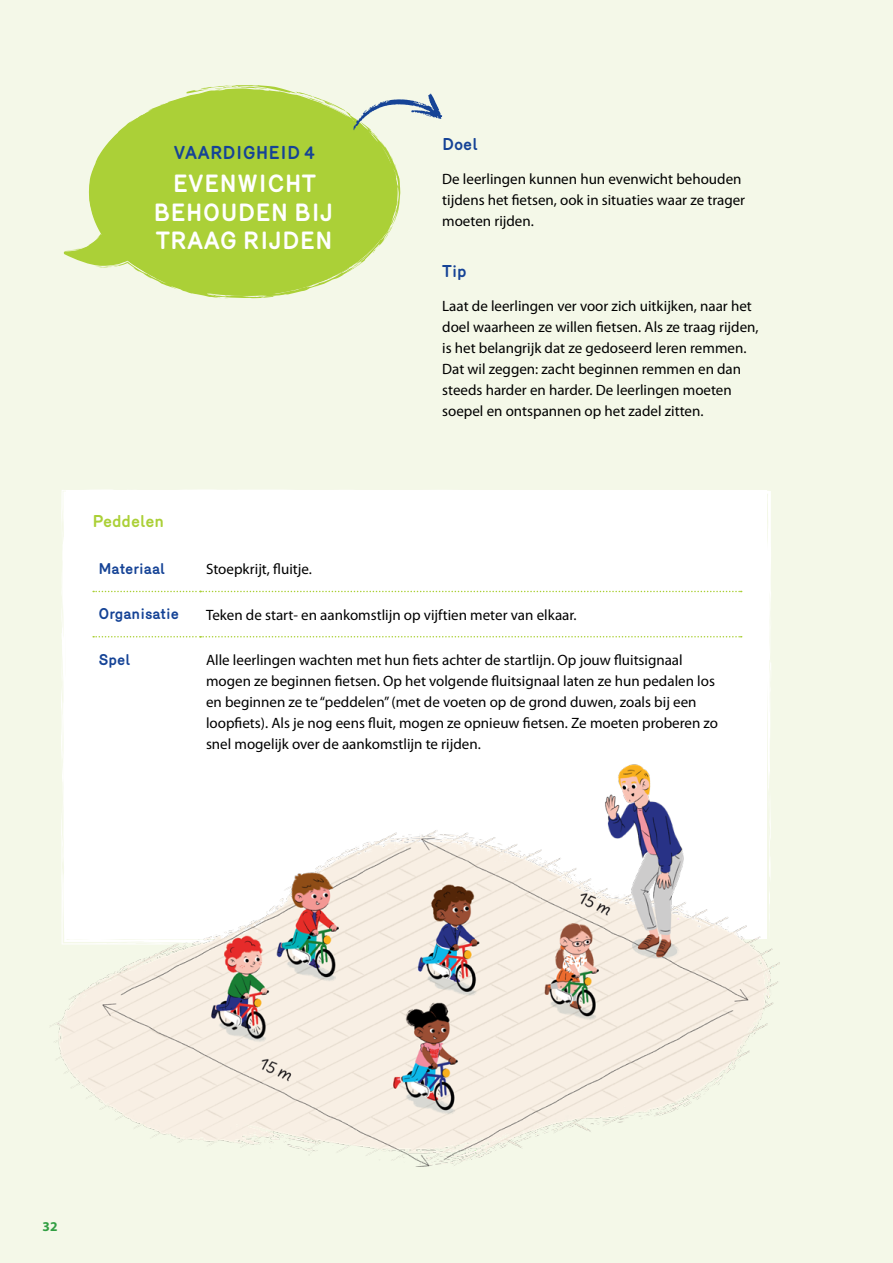
<style>
.page{position:relative;width:893px;height:1263px;background:#f4f8e8}
.page>*{position:absolute;margin:0;border:0;box-sizing:border-box;transform-origin:0 0}
.t1{font:700 24px/28.5px "Mercury";color:#fff;text-align:center}
.t2{font:700 18px "Mercury";color:#154396}
.t3{font:700 16.5px "Mercury";color:#abd037}
.t4{font:700 16.5px "Mercury";color:#154396}
.t5{font:15px/21px "Myriad Pro";color:#000}
.t6{font:700 15px "Mercury";color:#154396}
.t7{font:700 13.5px "Myriad Pro";color:#319f42}
</style>
<div class="page">
<svg style="left:88px;top:138px;width:312px;height:160px;background:#b5d54f"></svg>
<svg style="left:212px;top:294px;width:17px;height:5px"></svg>
<svg style="left:243px;top:291px;width:19px;height:6px"></svg>
<svg style="left:273px;top:295px;width:10px;height:2px"></svg>
<svg style="left:328px;top:263px;width:28px;height:16px"></svg>
<svg style="left:307px;top:282px;width:11px;height:5px"></svg>
<svg style="left:393px;top:192px;width:6px;height:9px"></svg>
<svg style="left:365px;top:210px;width:31px;height:44px"></svg>
<svg style="left:382px;top:152px;width:11px;height:10px"></svg>
<svg style="left:93px;top:151px;width:15px;height:44px"></svg>
<svg style="left:65px;top:244px;width:56px;height:24px"></svg>
<svg style="left:112px;top:85px;width:330px;height:60px"></svg>
<div style="left:61px;top:489px;width:710px;height:274px;background:#fff"></div>
<svg style="left:597px;top:491px;width:17px;height:1px"></svg>
<svg style="left:764px;top:497px;width:2px;height:7px"></svg>
<svg style="left:678px;top:490px;width:52px;height:6px"></svg>
<svg style="left:624px;top:496px;width:26px;height:1px"></svg>
<svg style="left:487px;top:494px;width:12px;height:1px"></svg>
<svg style="left:528px;top:491px;width:28px;height:7px"></svg>
<svg style="left:324px;top:490px;width:51px;height:7px"></svg>
<svg style="left:200px;top:490px;width:14px;height:6px"></svg>
<svg style="left:269px;top:489px;width:45px;height:8px"></svg>
<svg style="left:238px;top:492px;width:21px;height:3px"></svg>
<svg style="left:86px;top:497px;width:25px;height:1px"></svg>
<div style="left:61px;top:621px;width:681px;height:142px;background:#fff"></div>
<img style="left:50px;top:763px;width:729px;height:404px">
<p class="t2" style="left:174px;top:142px;width:143px">VAARDIGHEID 4</p>
<h1 class="t1" style="left:154px;top:169px;width:181px">EVENWICHT<br>BEHOUDEN BIJ<br>TRAAG RIJDEN</h1>
<p class="t4" style="left:442px;top:135px;width:37px">Doel</p>
<p class="t5" style="left:442px;top:169px;width:304px">De leerlingen kunnen hun evenwicht behouden tijdens het fietsen, ook in situaties waar ze trager moeten rijden.</p>
<p class="t4" style="left:442px;top:262px;width:26px">Tip</p>
<p class="t5" style="left:442px;top:296px;width:318px">Laat de leerlingen ver voor zich uitkijken, naar het doel waarheen ze willen fietsen. Als ze traag rijden, is het belangrijk dat ze gedoseerd leren remmen.<br>Dat wil zeggen: zacht beginnen remmen en dan steeds harder en harder. De leerlingen moeten soepel en ontspannen op het zadel zitten.</p>
<p class="t3" style="left:92px;top:512px;width:73px">Peddelen</p>
<p class="t6" style="left:98px;top:560px;width:68px">Materiaal</p>
<p class="t5" style="left:206px;top:559px;width:107px">Stoepkrijt, fluitje.</p>
<p class="t6" style="left:98px;top:605px;width:82px">Organisatie</p>
<p class="t5" style="left:206px;top:604px;width:372px">Teken de start- en aankomstlijn op vijftien meter van elkaar.</p>
<p class="t6" style="left:98px;top:651px;width:33px">Spel</p>
<p class="t5" style="left:206px;top:650px;width:514px">Alle leerlingen wachten met hun fiets achter de startlijn. Op jouw fluitsignaal mogen ze beginnen fietsen. Op het volgende fluitsignaal laten ze hun pedalen los en beginnen ze te “peddelen” (met de voeten op de grond duwen, zoals bij een loopfiets). Als je nog eens fluit, mogen ze opnieuw fietsen. Ze moeten proberen zo snel mogelijk over de aankomstlijn te rijden.</p>
<p class="t7" style="left:43px;top:1217px;width:16px">32</p>
</div>
